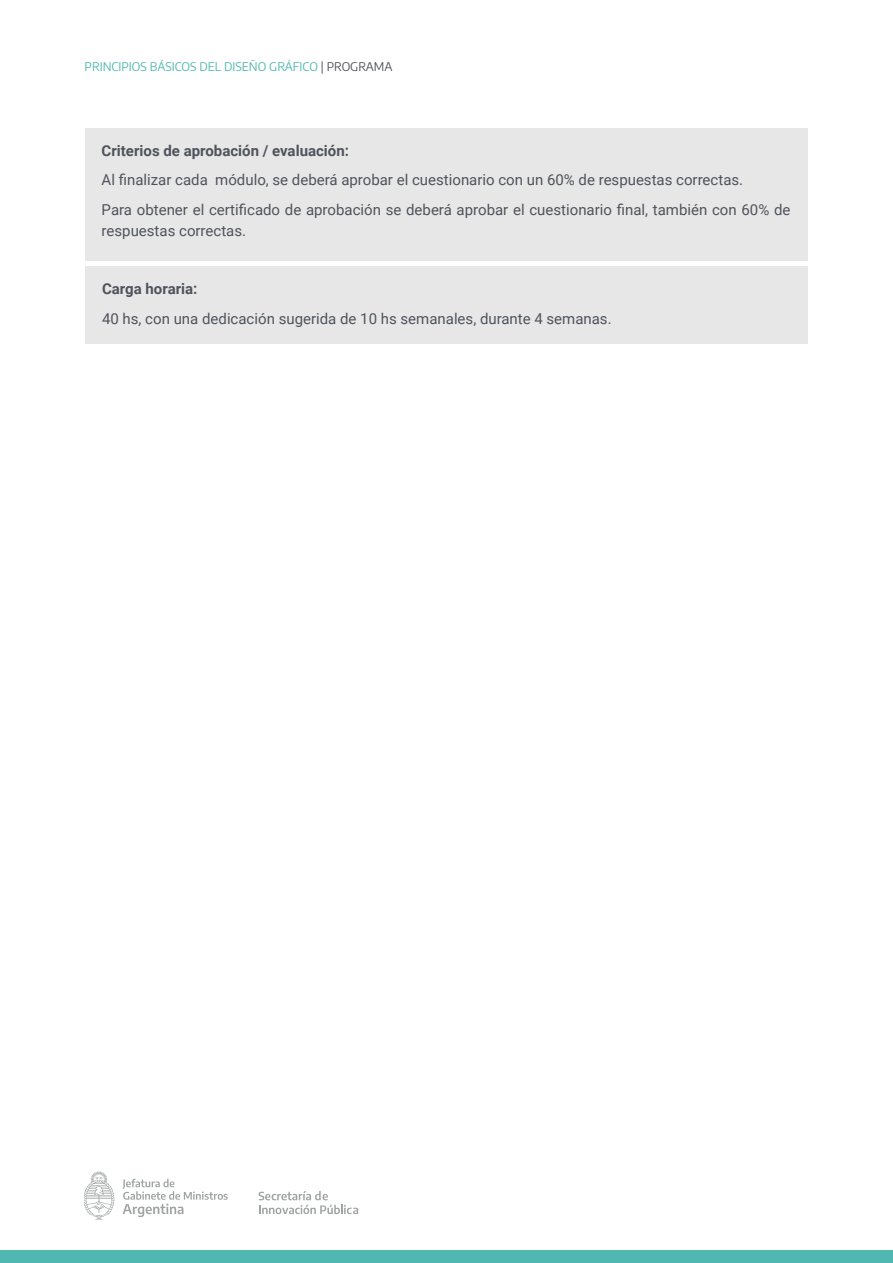
<style>
.page{position:relative;width:893px;height:1263px;background:#fff}
.page>*{position:absolute;margin:0;border:0;box-sizing:border-box;transform-origin:0 0}
.t1{font:15px/21px "Roboto";color:#50535c}
.Texto{font:700 15px "Roboto";color:#50535c}
.t2{font:12px "Encode Sans";color:#50b8b1}
.s1{color:#50535c}
</style>
<div class="page">
<div style="left:0;top:1251px;width:893px;height:12px;background:#50b8b1"></div>
<svg style="left:84px;top:1171px;width:30px;height:49px"></svg>
<svg style="left:259px;top:1191px;width:99px;height:23px"></svg>
<svg style="left:123px;top:1179px;width:105px;height:38px"></svg>
<div style="left:85px;top:128px;width:722px;height:132px;background:#e7e7e7"></div>
<div style="left:85px;top:266px;width:723px;height:77px;background:#e7e7e7"></div>
<p class="t2" style="left:85px;top:59px;width:309px">PRINCIPIOS BÁSICOS DEL DISEÑO GRÁFICO <span class="s1">| PROGRAMA</span></p>
<p class="Texto" style="left:102px;top:140px;width:249px">Criterios de aprobación / evaluación:</p>
<p class="t1" style="left:102px;top:169px;width:643px">Al finalizar cada módulo, se deberá aprobar el cuestionario con un 60% de respuestas correctas.</p>
<p class="t1" style="left:102px;top:198px;width:690px">Para obtener el certificado de aprobación se deberá aprobar el cuestionario final, también con 60% de respuestas correctas.</p>
<p class="Texto" style="left:102px;top:278px;width:97px">Carga horaria:</p>
<p class="t1" style="left:102px;top:307px;width:511px">40 hs, con una dedicación sugerida de 10 hs semanales, durante 4 semanas.</p>
</div>
